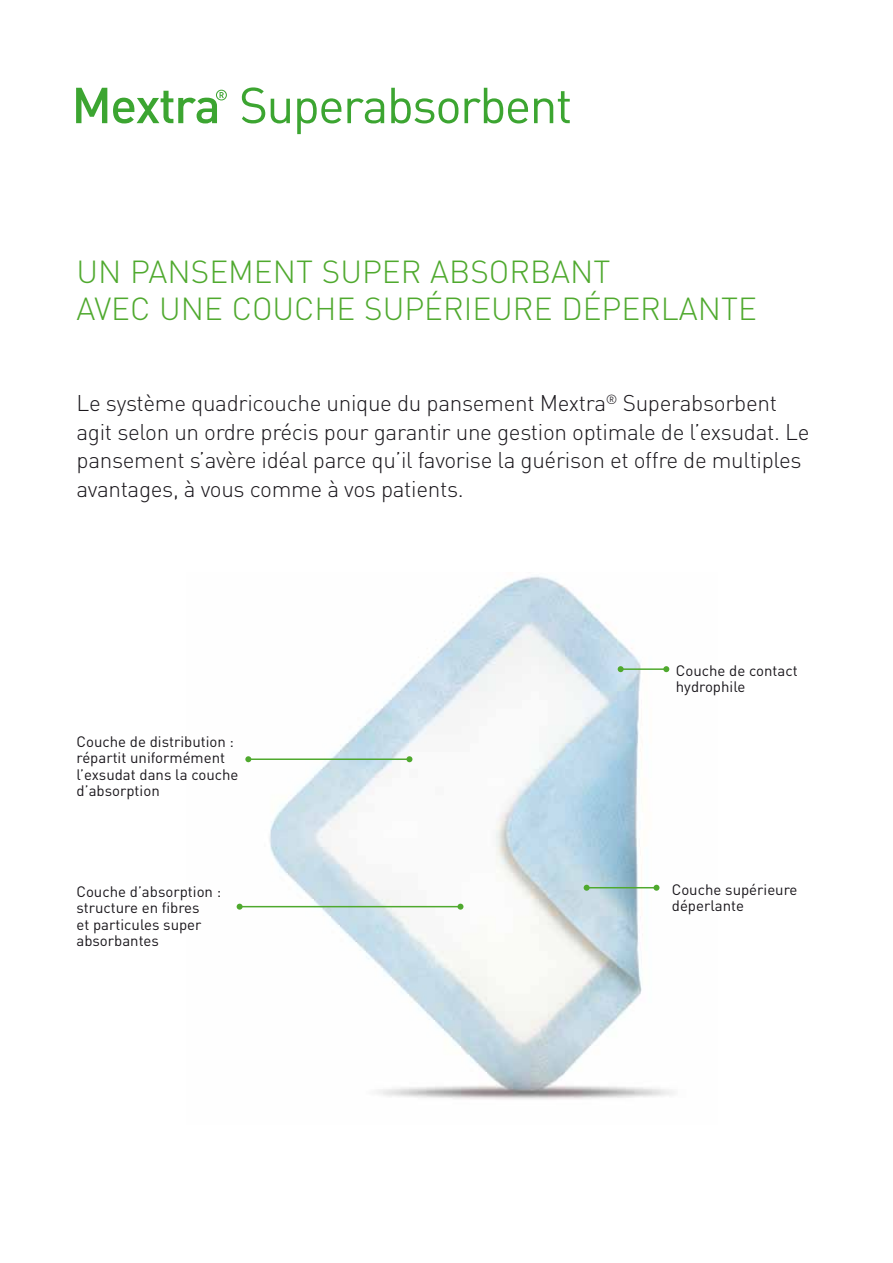
<style>
.page{position:relative;width:893px;height:1263px;background:#fff}
.page>*{position:absolute;margin:0;border:0;box-sizing:border-box;transform-origin:0 0}
.t1{font:300 31.5px/37.8px "DIN";color:#4fa92e}
.t2{font:300 22.5px/28.5px "DIN";letter-spacing:-.015em;color:#1a171c}
.t3{font:15px/16.5px "DIN";color:#1a171c}
</style>
<div class="page">
<svg style="left:464px;top:88px;width:106px;height:35px"></svg>
<svg style="left:76px;top:88px;width:31px;height:35px"></svg>
<svg style="left:113px;top:87px;width:345px;height:47px"></svg>
<img style="left:236px;top:576px;width:438px;height:524px">
<hr style="left:587px;top:887px;width:69px;height:1px;background:#4fa92e">
<svg style="left:584px;top:885px;width:6px;height:6px"></svg>
<svg style="left:653px;top:885px;width:6px;height:6px"></svg>
<hr style="left:248px;top:758px;width:161px;height:2px;background:#4fa92e">
<svg style="left:245px;top:756px;width:6px;height:6px"></svg>
<svg style="left:406px;top:756px;width:6px;height:6px"></svg>
<hr style="left:240px;top:906px;width:220px;height:1px;background:#4fa92e">
<svg style="left:237px;top:904px;width:6px;height:6px"></svg>
<svg style="left:457px;top:904px;width:6px;height:6px"></svg>
<hr style="left:621px;top:668px;width:45px;height:2px;background:#4fa92e">
<svg style="left:618px;top:666px;width:6px;height:6px"></svg>
<svg style="left:663px;top:666px;width:6px;height:6px"></svg>
<h1 class="t1" style="left:77px;top:252px;width:682px">UN PANSEMENT SUPER ABSORBANT<br>AVEC UNE COUCHE SUPÉRIEURE DÉPERLANTE</h1>
<p class="t2" style="left:77px;top:389px;width:734px">Le systè e quadricouche unique du panse ent Mextra<sup>®</sup> Superabsorbent agit selon un ordre précis pour garantir une gestion opti ale de l’exsudat. Le panse ent s’avère idéal parce qu’il favorise la guérison et offre de ultiples avantages, à vous co</p>
<p class="t2" style="left:311px;top:474px;width:155px">e à vos patients.</p>
<p class="t3" style="left:77px;top:733px;width:164px">Couche de distribution : répartit uniformément l’e sudat dans la couche d’absorption</p>
<p class="t3" style="left:76px;top:883px;width:146px">Couche d’absorption : structure en fbres<br>et particules super absorbantes</p>
<p class="t3" style="left:676px;top:662px;width:123px">Couche de contact hydrophile</p>
<p class="t3" style="left:672px;top:881px;width:127px">Couche supérieure déperlante</p>
</div>
